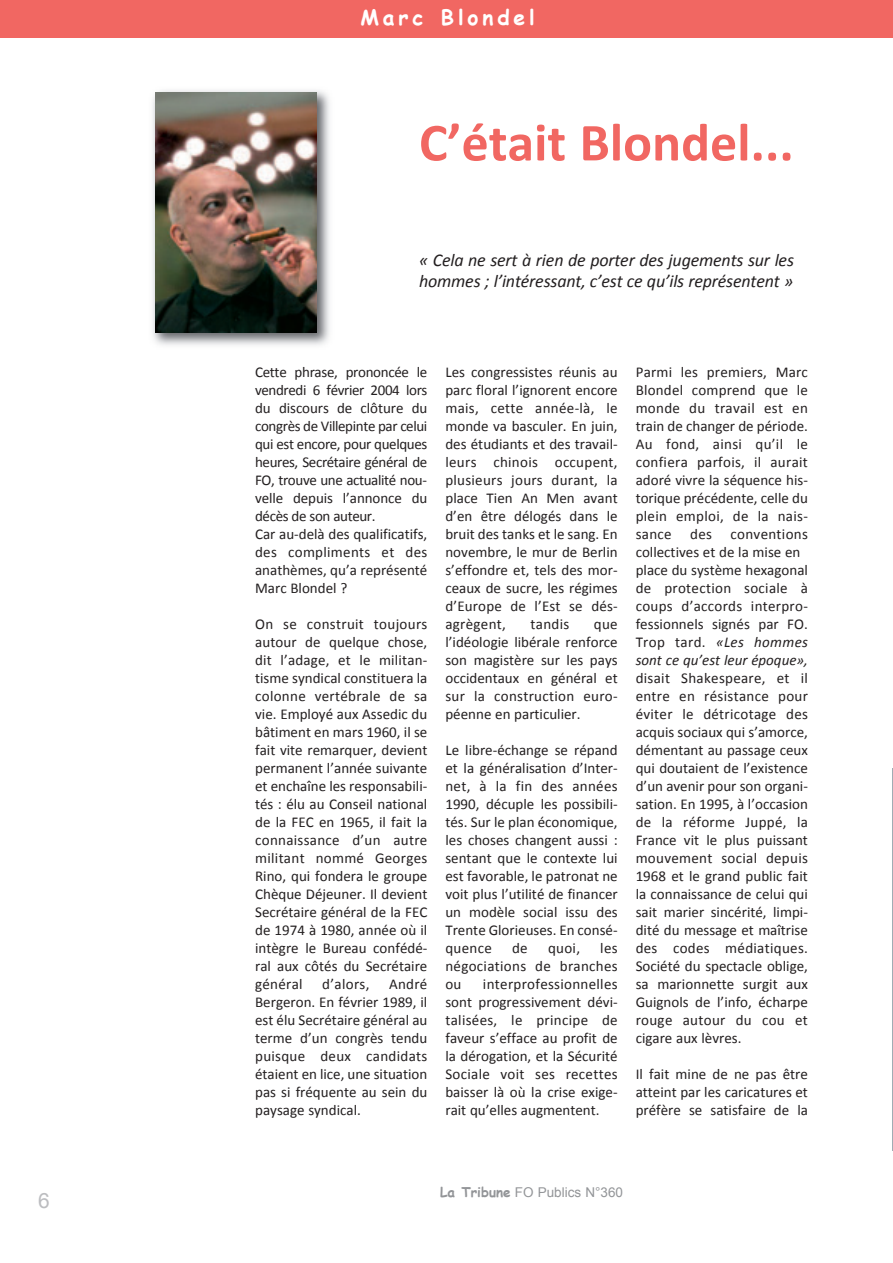
<style>
.page{position:relative;width:893px;height:1263px;background:#fff}
.page>*{position:absolute;margin:0;border:0;box-sizing:border-box;transform-origin:0 0}
.t1{font:700 54px "Calibri";color:#f16762}
.t2{font:700 21px "Comic Sans MS";letter-spacing:.185em;color:#fff}
.t3{font:21px "Arial";color:#bcbdc0}
.t4{font:italic 18px/21.6px "Calibri";letter-spacing:-.01em;color:#231f20}
.t5{font:15px/18px "Calibri";color:#231f20;text-align:justify}
.t6{font:15px/18px "Calibri";letter-spacing:-.02em;color:#231f20}
.t7{font:13.5px "Arial";color:#939598}
.s1{font-style:italic}
.s2{font-family:"Comic Sans MS";font-weight:700}
</style>
<div class="page">
<hr style="left:892px;top:768px;width:1px;height:382px;background:#a1acb4">
<img style="left:152px;top:90px;width:178px;height:255px">
<img style="left:155px;top:92px;width:162px;height:240px">
<div style="left:0;top:0;width:893px;height:38px;background:#f16762"></div>
<h2 class="t3" style="left:38px;top:1193px;width:13px">6</h2>
<h2 class="t2" style="left:361px;top:8px;width:176px">Marc Blondel</h2>
<h1 class="t1" style="left:419px;top:123px;width:376px">C’était Blondel...</h1>
<p class="t4" style="left:419px;top:250px;width:376px">« Cela ne sert à rien de porter des jugements sur les hommes ; l’intéressant, c’est ce qu’ils représentent »</p>
<p class="t6" style="left:255px;top:363px;width:174px">Cette phrase, prononcée le vendredi 6 février 2004 lors du discours de clôture du congrès de Villepinte par celui qui est encore, pour quelques heures, Secrétaire général de<br>FO, trouve une actualité nou&shy;velle depuis l’annonce du décès de son auteur.<br>Car au-delà des qualificatifs, des compliments et des anathèmes, qu’a représenté<br>Marc Blondel ?</p>
<p class="t5" style="left:255px;top:615px;width:174px">On se construit toujours autour de quelque chose, dit l’adage, et le militan&shy;tisme syndical constituera la colonne vertébrale de sa vie. Employé aux Assedic du bâtiment en mars 1960, il se fait vite remarquer, devient permanent l’année suivante et enchaîne les responsabili&shy;tés : élu au Conseil national de la FEC en 1965, il fait la connaissance d’un autre militant nommé Georges Rino, qui fondera le groupe Chèque Déjeuner. Il devient Secrétaire général de la FEC de 1974 à 1980, année où il intègre le Bureau confédé&shy;ral aux côtés du Secrétaire général</p>
<p class="t5" style="left:255px;top:975px;width:174px;text-indent:134px">André Bergeron. En février 1989, il est élu Secrétaire général au terme d’un congrès tendu puisque deux candidats étaient en lice, une situation pas si fréquente au sein du paysage syndical.</p>
<p class="t5" style="left:322px;top:975px;width:49px">d’alors,</p>
<p class="t5" style="left:445px;top:363px;width:174px">Les congressistes réunis au parc floral l’ignorent encore mais, cette année-là, le monde va basculer. En juin, des étudiants et des travail&shy;leurs chinois occupent, plusieurs jours durant, la place Tien An Men avant d’en être délogés dans le bruit des tanks et le sang. En novembre, le mur de Berlin s’effondre et, tels des mor&shy;ceaux de sucre, les régimes d’Europe de l’Est se dés&shy;agrègent,</p>
<p class="t5" style="left:530px;top:615px;width:40px">tandis</p>
<p class="t5" style="left:445px;top:615px;width:174px;text-indent:148px">que l’idéologie libérale renforce son magistère sur les pays occidentaux en général et sur la construction euro&shy;péenne en particulier.</p>
<p class="t5" style="left:445px;top:741px;width:174px">Le libre-échange se répand et la généralisation d’Inter&shy;net, à la fin des années 1990, décuple les possibili&shy;tés. Sur le plan économique, les choses changent aussi : sentant que le contexte lui est favorable, le patronat ne voit plus l’utilité de financer un modèle social issu des Trente Glorieuses. En consé&shy;quence</p>
<p class="t5" style="left:445px;top:939px;width:174px;text-indent:155px">les négociations de branches ou</p>
<p class="t5" style="left:512px;top:939px;width:17px">de</p>
<p class="t5" style="left:548px;top:939px;width:34px">quoi,</p>
<p class="t5" style="left:445px;top:975px;width:174px;text-indent:38px">interprofessionnelles sont progressivement dévi&shy;talisées, le principe de faveur s’efface au profit de la dérogation, et la Sécurité Sociale voit ses recettes baisser là où la crise exige&shy;rait qu’elles augmentent.</p>
<p class="t5" style="left:636px;top:363px;width:174px;text-align:left">Parmi les premiers, Marc<br>Blondel comprend que le monde du travail est en train de changer de période.<br>Au fond, ainsi qu’il le confiera parfois, il aurait adoré vivre la séquence his&shy;torique précédente, celle du plein emploi, de la nais&shy;sance des conventions collectives et de la mise en place du système hexagonal de protection sociale à coups d’accords interpro&shy;fessionnels signés par FO.<br>Trop tard. <span class="s1">«Les hommes sont ce qu’est leur époque»,</span></p>
<p class="t5" style="left:636px;top:669px;width:174px">disait Shakespeare, et il entre en résistance pour éviter le détricotage des acquis sociaux qui s’amorce, démentant au passage ceux qui doutaient de l’existence d’un avenir pour son organi&shy;sation. En 1995, à l’occasion de la réforme Juppé, la France vit le plus puissant mouvement social depuis 1968 et le grand public fait la connaissance de celui qui sait marier sincérité, limpi&shy;dité du message et maîtrise des codes médiatiques.<br>Société du spectacle oblige, sa marionnette surgit aux Guignols de l’info, écharpe rouge autour du cou et cigare aux lèvres.</p>
<p class="t5" style="left:636px;top:1065px;width:174px">Il fait mine de ne pas être atteint par les caricatures et préfère se satisfaire de la</p>
<p class="t7" style="left:440px;top:1187px;width:184px"><span class="s2">La Tribune</span> FO Publics N°360</p>
</div>
